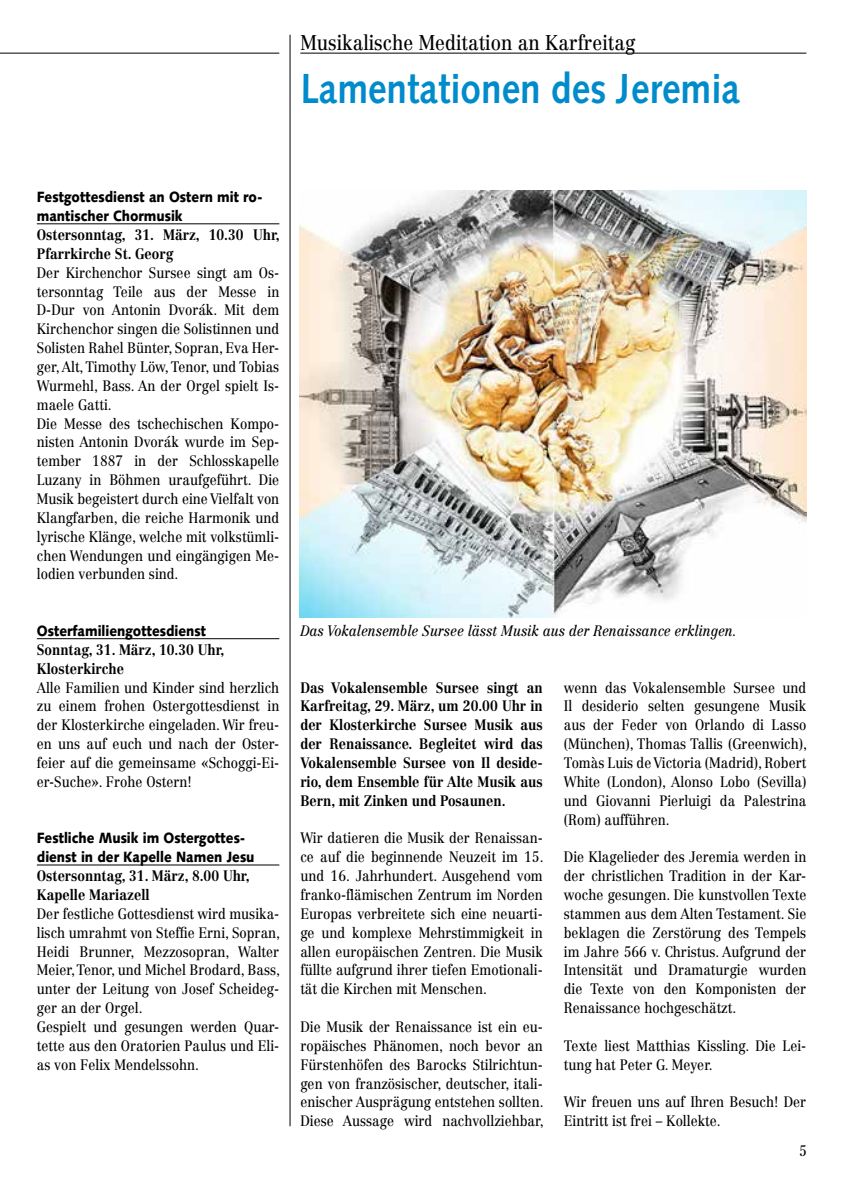
<style>
.page{position:relative;width:844px;height:1191px;background:#fff}
.page>*{position:absolute;margin:0;border:0;box-sizing:border-box;transform-origin:0 0}
.t1{font:700 42px "Syntax LT Std";color:#008bcb;scale:.88 1}
.t2{font:21px "Centennial LT Std";color:#000;scale:.88 1}
.t3{font:14.88px/18.9px "Centennial LT Std";color:#000;text-align:justify;scale:.88 1}
.t4{font:700 14.88px/18.9px "Centennial LT Std";color:#000;scale:.88 1}
.t5{font:900 14.88px/18.9px "Syntax LT Std";color:#000;scale:.88 1}
.t6{font:italic 14.88px "Centennial LT Std";color:#000;scale:.88 1}
</style>
<div class="page">
<hr style="left:0;top:53px;width:279px;height:1px;background:#000">
<hr style="left:300px;top:53px;width:506px;height:1px;background:#000">
<hr style="left:37px;top:223px;width:242px;height:1px;background:#000">
<hr style="left:37px;top:638px;width:242px;height:1px;background:#000">
<hr style="left:37px;top:864px;width:242px;height:1px;background:#000">
<img style="left:300px;top:190px;width:506px;height:427px">
<hr style="left:290px;top:35px;width:1px;height:1091px;background:#000">
<h2 class="t2" style="left:300px;top:30px;width:382px">Musikalische Meditation an Karfreitag</h2>
<h1 class="t1" style="left:300px;top:64px;width:501px">Lamentationen des Jeremia</h1>
<p class="t5" style="left:37px;top:188px;width:258px">Festgottesdienst an Ostern mit ro&shy;mantischer Chormusik</p>
<p class="t4" style="left:37px;top:225px;width:277px">Ostersonntag, 31. März, 10.30 Uhr,<br>Pfarrkirche St. Georg</p>
<p class="t3" style="left:37px;top:263px;width:277px;text-align:left">Der Kirchenchor Sursee singt am Os&shy;tersonntag Teile aus der Messe in D-Dur von Antonin Dvorák. Mit dem Kirchenchor singen die Solistinnen und Solisten Rahel Bünter, Sopran, Eva Her&shy;ger, Alt, Timothy Löw, Tenor, und Tobias Wurmehl, Bass. An der Orgel spielt Is&shy;maele Gatti.<br>Die Messe des tschechischen Kompo&shy;nisten Antonin Dvorák wurde im Sep&shy;tember 1887 in der Schlosskapelle Luzany in Böhmen uraufgeführt. Die Musik begeistert durch eine Vielfalt von Klangfarben, die reiche Harmonik und lyrische Klänge, welche mit volkstümli&shy;chen Wendungen und eingängigen Me&shy;lodien verbunden sind.</p>
<p class="t5" style="left:37px;top:621px;width:194px">Osterfamiliengottesdienst</p>
<p class="t4" style="left:37px;top:640px;width:215px">Sonntag, 31. März, 10.30 Uhr,<br>Klosterkirche</p>
<p class="t3" style="left:37px;top:678px;width:277px">Alle Familien und Kinder sind herzlich zu einem frohen Ostergottesdienst in der Klosterkirche eingeladen. Wir freu&shy;en uns auf euch und nach der Oster&shy;feier auf die gemeinsame «Schoggi-Ei&shy;er-Suche». Frohe Ostern!</p>
<p class="t5" style="left:37px;top:829px;width:249px">Festliche Musik im Ostergottes&shy;dienst in der Kapelle Namen Jesu</p>
<p class="t4" style="left:37px;top:866px;width:243px">Ostersonntag, 31. März, 8.00 Uhr,<br>Kapelle Mariazell</p>
<p class="t3" style="left:37px;top:904px;width:278px;text-align:left">Der festliche Gottesdienst wird musika&shy;lisch umrahmt von Steffie Erni, Sopran, Heidi Brunner, Mezzosopran, Walter Meier, Tenor, und Michel Brodard, Bass, unter der Leitung von Josef Scheideg&shy;ger an der Orgel.<br>Gespielt und gesungen werden Quar&shy;tette aus den Oratorien Paulus und Eli&shy;as von Felix Mendelssohn.</p>
<p class="t6" style="left:300px;top:622px;width:497px">Das Vokalensemble Sursee lässt Musik aus der Renaissance erklingen.</p>
<p class="t4" style="left:300px;top:678px;width:277px;text-align:justify">Das Vokalensemble Sursee singt an Karfreitag, 29. März, um 20.00 Uhr in der Klosterkirche Sursee Musik aus der Renaissance. Begleitet wird das Vokalensemble Sursee von Il deside&shy;rio, dem Ensemble für Alte Musik aus Bern, mit Zinken und Posaunen.</p>
<p class="t3" style="left:300px;top:828px;width:278px">Wir datieren die Musik der Renaissan&shy;ce auf die beginnende Neuzeit im 15. und 16. Jahrhundert. Ausgehend vom franko-flämischen Zentrum im Norden Europas verbreitete sich eine neuarti&shy;ge und komplexe Mehrstimmigkeit in allen europäischen Zentren. Die Musik füllte aufgrund ihrer tiefen Emotionali&shy;tät die Kirchen mit Menschen.</p>
<p class="t3" style="left:300px;top:1017px;width:278px">Die Musik der Renaissance ist ein eu&shy;ropäisches Phänomen, noch bevor an Fürstenhöfen des Barocks Stilrichtun&shy;gen von französischer, deutscher, itali&shy;enischer Ausprägung entstehen sollten.<br>Diese Aussage wird nachvollziehbar,</p>
<p class="t3" style="left:563px;top:678px;width:278px">wenn das Vokalensemble Sursee und Il desiderio selten gesungene Musik aus der Feder von Orlando di Lasso (München), Thomas Tallis (Greenwich), Tomàs Luis de Victoria (Madrid), Robert White (London), Alonso Lobo (Sevilla) und Giovanni Pierluigi da Palestrina (Rom) aufführen.</p>
<p class="t3" style="left:563px;top:847px;width:277px">Die Klagelieder des Jeremia werden in der christlichen Tradition in der Kar&shy;woche gesungen. Die kunstvollen Texte stammen aus dem Alten Testament. Sie beklagen die Zerstörung des Tempels im Jahre 566 v. Christus. Aufgrund der Intensität und Dramaturgie wurden die Texte von den Komponisten der Renaissance hochgeschätzt.</p>
<p class="t3" style="left:563px;top:1036px;width:277px">Texte liest Matthias Kissling. Die Lei&shy;tung hat Peter G. Meyer.</p>
<p class="t3" style="left:563px;top:1092px;width:277px">Wir freuen uns auf Ihren Besuch! Der<br>Eintritt ist frei – Kollekte.</p>
<p class="t3" style="left:798px;top:1141px;width:10px">5</p>
</div>
